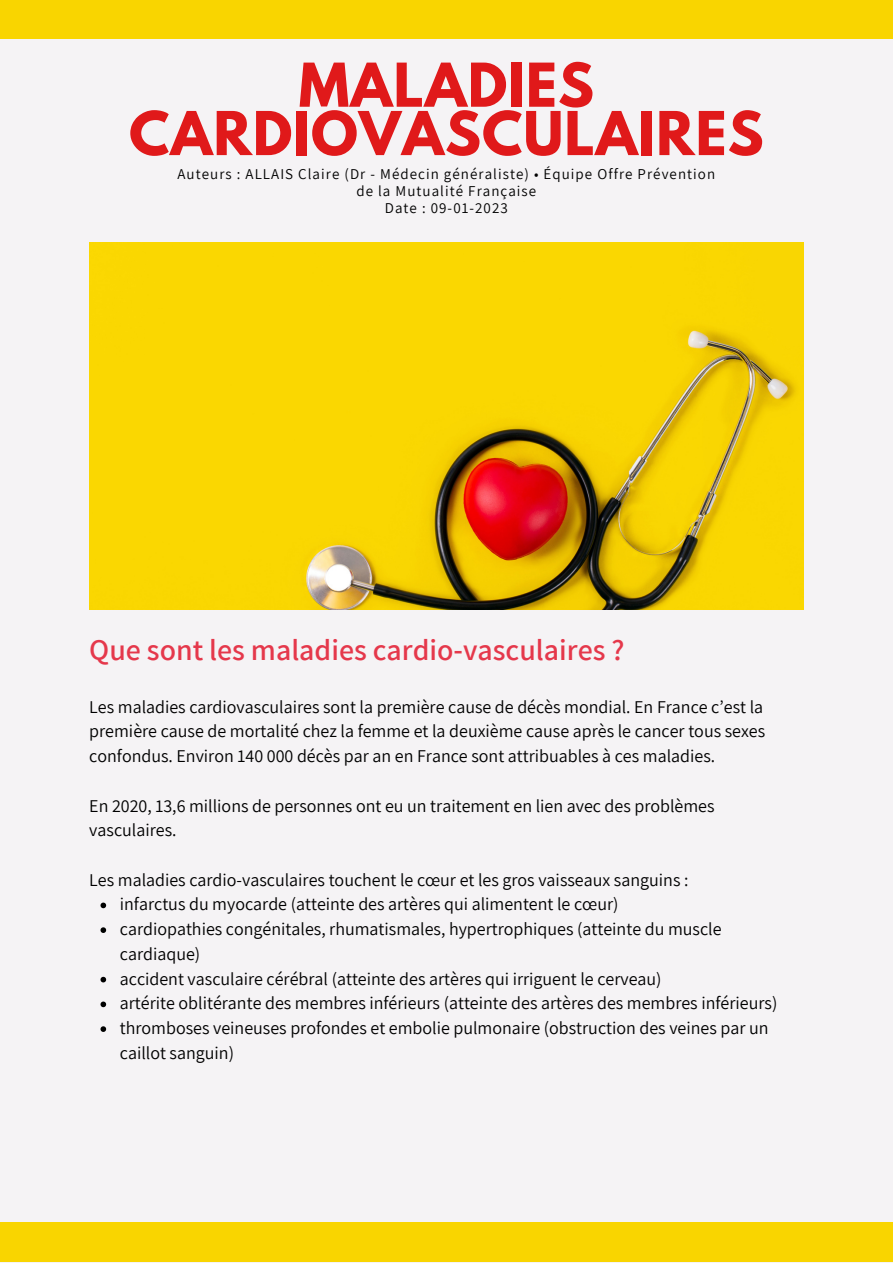
<style>
.page{position:relative;width:893px;height:1264px;background:#fff}
.page>*{position:absolute;margin:0;border:0;box-sizing:border-box;transform-origin:0 0}
.t1{font:700 53.55px/48.3px "League Spartan";letter-spacing:.02em;color:#e0191a;text-align:center}
.t2{font:600 30px "Assistant";color:#e5384b}
.t3{font:18px/24.8px "Assistant";color:#000}
.t4{font:15px/16.8px "Assistant";letter-spacing:.07em;color:#000;text-align:center}
</style>
<div class="page">
<div style="left:0;top:0;width:892px;height:1262px;background:#f5f3f5"></div>
<div style="left:0;top:1222px;width:892px;height:40px;background:#f9d500"></div>
<div style="left:0;top:0;width:892px;height:39px;background:#f9d500"></div>
<img style="left:89px;top:243px;width:714px;height:366px">
<svg style="left:100px;top:902px;width:6px;height:6px"></svg>
<svg style="left:100px;top:927px;width:6px;height:6px"></svg>
<svg style="left:100px;top:976px;width:6px;height:6px"></svg>
<svg style="left:100px;top:1001px;width:6px;height:6px"></svg>
<svg style="left:100px;top:1026px;width:6px;height:5px"></svg>
<h1 class="t1" style="left:129px;top:68px;width:636px">MALADIES<br>CARDIOVASCULAIRES</h1>
<p class="t4" style="left:177px;top:165px;width:539px">Auteurs : ALLAIS Claire (Dr - Médecin généraliste) • Équipe Offre Prévention de la Mutualité Française<br>Date : 09-01-2023</p>
<h2 class="t2" style="left:89px;top:629px;width:536px">Que sont les maladies cardio-vasculaires ?</h2>
<p class="t3" style="left:89px;top:693px;width:677px;text-align:justify">Les maladies cardiovasculaires sont la première cause de décès mondial. En France c’est la première cause de mortalité chez la femme et la deuxième cause après le cancer tous sexes confondus. Environ 140 000 décès par an en France sont attribuables à ces maladies.</p>
<p class="t3" style="left:89px;top:792px;width:626px">En 2020, 13,6 millions de personnes ont eu un traitement en lien avec des problèmes vasculaires.</p>
<p class="t3" style="left:89px;top:866px;width:600px">Les maladies cardio-vasculaires touchent le cœur et les gros vaisseaux sanguins :</p>
<p class="t3" style="left:120px;top:891px;width:659px">infarctus du myocarde (atteinte des artères qui alimentent le cœur)<br>cardiopathies congénitales, rhumatismales, hypertrophiques (atteinte du muscle cardiaque)<br>accident vasculaire cérébral (atteinte des artères qui irriguent le cerveau)<br>artérite oblitérante des membres inférieurs (atteinte des artères des membres inférieurs) thromboses veineuses profondes et embolie pulmonaire (obstruction des veines par un caillot sanguin)</p>
</div>
